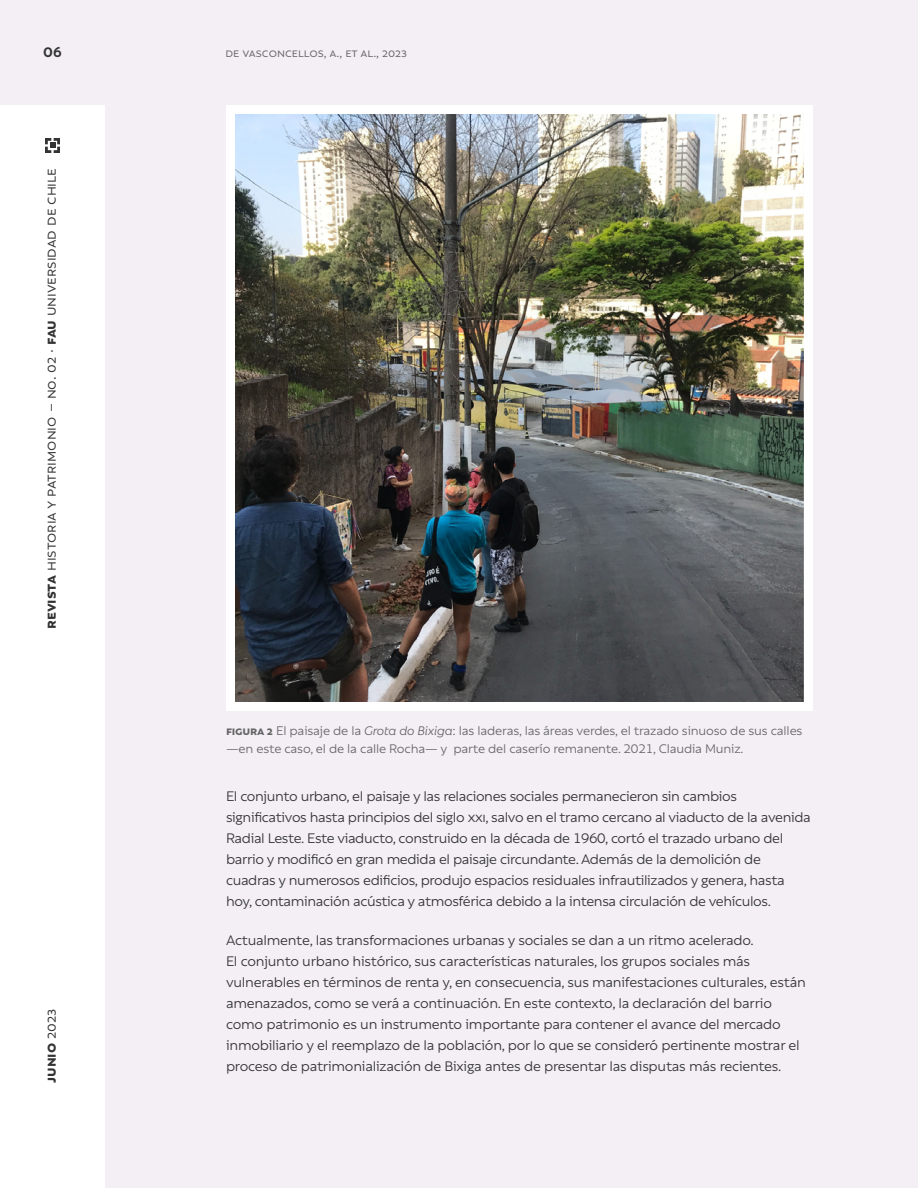
<style>
.page{position:relative;width:918px;height:1188px;background:#f3eff5}
.page>*{position:absolute;margin:0;border:0;box-sizing:border-box;transform-origin:0 0}
.t1{font:16.5px "Rebrand Txt";color:#333}
.t2{font:700 16.5px "Rebrand Txt";color:#333}
.t3{font:15px/21px "Rebrand Txt";letter-spacing:-.02em;color:#333}
.t4{font:700 15px "Rebrand Txt";color:#333}
.t5{font:13.5px/18px "Rebrand Txt";letter-spacing:-.015em;color:#666}
.s1{font-weight:700}
.s2{font-weight:400}
.s3{font-style:italic}
</style>
<div class="page">
<div style="left:0;top:105px;width:105px;height:1083px;background:#fff"></div>
<svg style="left:45px;top:138px;width:15px;height:15px"></svg>
<img style="left:226px;top:105px;width:587px;height:606px">
<p class="t4" style="left:43px;top:43px;width:20px">06</p>
<p class="t5" style="left:225px;top:44px;width:183px">de vasconcellos, a., et al., 2023</p>
<p class="t1" style="left:42px;top:629px;width:463px;rotate:-90deg"><span class="s1">revista</span> historia y patrimonio – no. 02 · <span class="s1">fau</span> universidad de chile</p>
<p class="t2" style="left:41px;top:1083px;width:76px;rotate:-90deg">junio <span class="s2">2023</span></p>
<p class="t5" style="left:226px;top:722px;width:578px"><span class="s1">figura 2</span> El paisaje de la <span class="s3">Grota do Bixiga</span>: las laderas, las áreas verdes, el trazado sinuoso de sus calles —en este caso, el de la calle Rocha— y parte del caserío remanente. 2021, Claudia Muniz.</p>
<p class="t3" style="left:226px;top:786px;width:586px">El conjunto urbano, el paisaje y las relaciones sociales permanecieron sin cambios significativos hasta principios del siglo XXI, salvo en el tramo cercano al viaducto de la avenida Radial Leste. Este viaducto, construido en la década de 1960, cortó el trazado urbano del barrio y modificó en gran medida el paisaje circundante. Además de la demolición de cuadras y numerosos edificios, produjo espacios residuales infrautilizados y genera, hasta hoy, contaminación acústica y atmosférica debido a la intensa circulación de vehículos.</p>
<p class="t3" style="left:226px;top:930px;width:581px">Actualmente, las transformaciones urbanas y sociales se dan a un ritmo acelerado.<br>El conjunto urbano histórico, sus características naturales, los grupos sociales más vulnerables en términos de renta y, en consecuencia, sus manifestaciones culturales, están amenazados, como se verá a continuación. En este contexto, la declaración del barrio como patrimonio es un instrumento importante para contener el avance del mercado inmobiliario y el reemplazo de la población, por lo que se consideró pertinente mostrar el proceso de patrimonialización de Bixiga antes de presentar las disputas más recientes.</p>
</div>
